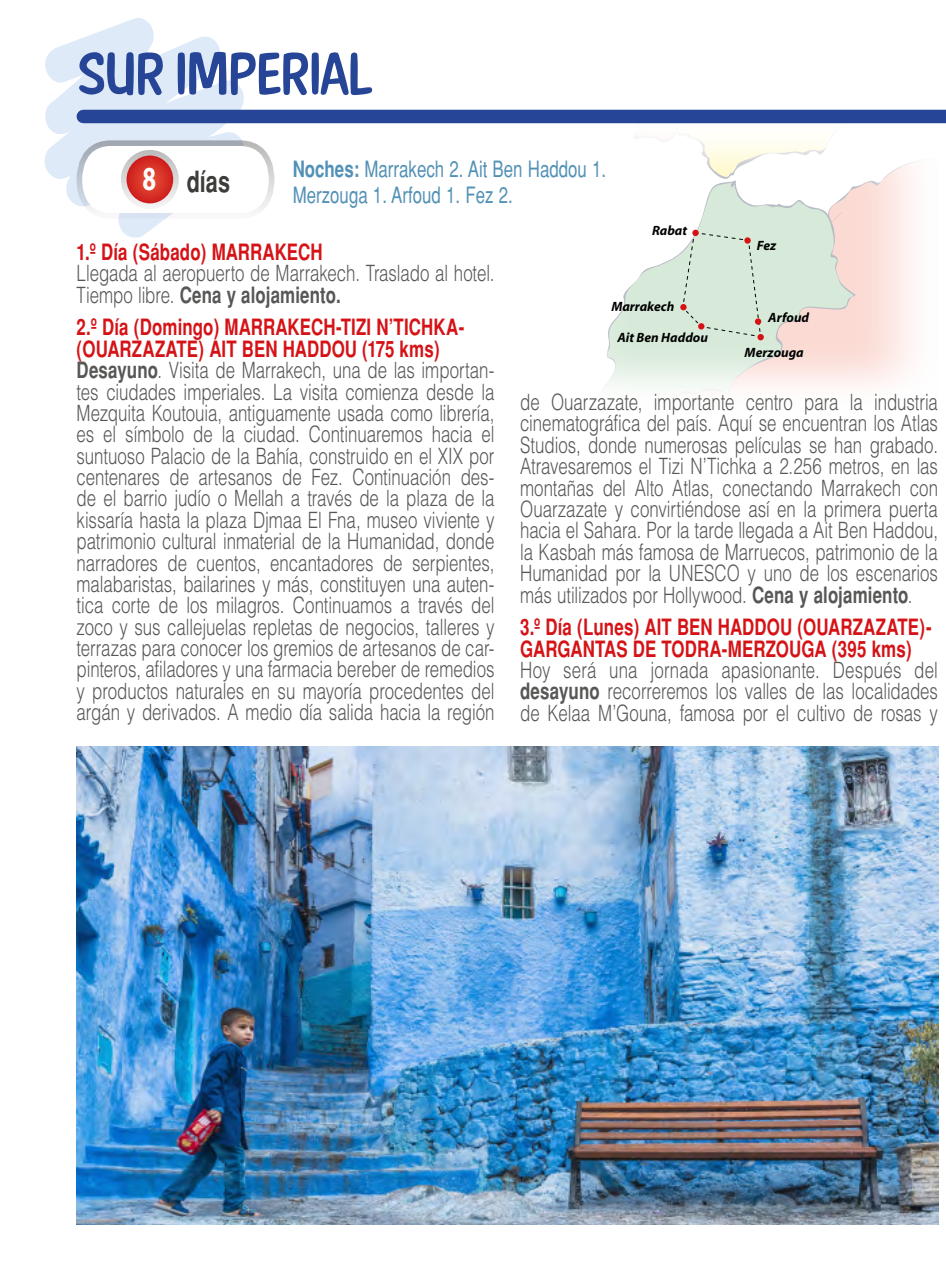
<style>
.page{position:relative;width:946px;height:1276px;background:#fff}
.page>*{position:absolute;margin:0;border:0;box-sizing:border-box;transform-origin:0 0}
.t1{font:58.5px "New Era Casual";letter-spacing:.005em;color:#264597}
.t2{font:700 29.25px "Helvetica";color:#3c3c3b;scale:.74 1}
.t3{font:300 22.5px/21.4px "Helvetica";letter-spacing:-.005em;color:#575756;scale:.75 1}
.t4{font:700 22.5px/21.4px "Helvetica";letter-spacing:.005em;color:#d51317;scale:.75 1}
.t5{font:22.5px/25.9px "Helvetica";color:#5291b6;scale:.75 1}
.t6{font:italic 700 13.5px "Myriad";color:#000}
.s1{font-family:"Myriad";font-size:33.75px;color:#fff}
.s2{font-weight:700}
.s3{font-weight:700;color:#d51317}
</style>
<div class="page">
<img style="left:521px;top:109px;width:417px;height:283px">
<svg style="left:680px;top:230px;width:83px;height:110px;background:#d4e3d3"></svg>
<div style="left:744px;top:237px;width:6px;height:7px;background:#d51317;border-radius:50%"></div>
<div style="left:83px;top:110px;width:862px;height:13px;background:#264597"></div>
<svg style="left:45px;top:18px;width:235px;height:220px"></svg>
<svg style="left:124px;top:153px;width:52px;height:53px;background:#d64037"></svg>
<div style="left:121px;top:150px;width:58px;height:59px;border:6px solid #fff;border-radius:50%"></div>
<img style="left:77px;top:746px;width:861px;height:479px">
<h1 class="t1" style="left:77px;top:39px;width:299px">SUR IMPERIAL</h1>
<h2 class="t2" style="left:142px;top:164px;width:120px"><span class="s1">8</span> días</h2>
<p class="t5" style="left:293px;top:156px;width:419px"><span class="s2">Noches:</span> Marrakech 2. Ait Ben Haddou 1.<br>Merzouga 1. Arfoud 1. Fez 2.</p>
<p class="t6" style="left:652px;top:223px;width:36px">Rabat</p>
<p class="t4" style="left:77px;top:241px;width:329px">1.º Día (Sábado) MARRAKECH</p>
<p class="t3" style="left:77px;top:262px;width:558px">Llegada al aeropuerto de Marrakech. Traslado al hotel.<br>Tiempo libre. <span class="s2">Cena y alojamiento.</span></p>
<p class="t3" style="left:77px;top:316px;width:559px"><span class="s3">2.º Día (Domingo) MARRAKECH-TIZI N’TICHKA-(OUARZAZATE) AIT BEN HADDOU (175 kms)<br></span><span class="s2">Desayuno</span>. Visita de Marrakech, una de las importan&shy;tes ciudades imperiales. La visita comienza desde la Mezquita Koutouia, antiguamente usada como librería, es el símbolo de la ciudad. Continuaremos hacia el suntuoso Palacio de la Bahía, construido en el XIX por centenares de artesanos de Fez. Continuación des&shy;de el barrio judío o Mellah a través de la plaza de la kissaría hasta la plaza Djmaa El Fna, museo viviente y patrimonio cultural inmaterial de la Humanidad, donde narradores de cuentos, encantadores de serpientes, malabaristas, bailarines y más, constituyen una auten&shy;tica corte de los milagros. Continuamos a través del zoco y sus callejuelas repletas de negocios, talleres y terrazas para conocer los gremios de artesanos de car&shy;pinteros, afiladores y una farmacia bereber de remedios y productos naturales en su mayoría procedentes del argán y derivados. A medio día salida hacia la región</p>
<p class="t6" style="left:611px;top:300px;width:64px">Marrakech</p>
<p class="t6" style="left:617px;top:330px;width:92px">Ait Ben Haddou</p>
<p class="t6" style="left:756px;top:238px;width:21px">Fez</p>
<p class="t6" style="left:768px;top:311px;width:42px">Arfoud</p>
<p class="t6" style="left:744px;top:346px;width:61px">Merzouga</p>
<p class="t3" style="left:520px;top:391px;width:559px;text-align:justify">de Ouarzazate, importante centro para la industria cinematográfica del país. Aquí se encuentran los Atlas Studios, donde numerosas películas se han grabado.<br>Atravesaremos el Tizi N’Tichka a 2.256 metros, en las montañas del Alto Atlas, conectando Marrakech con Ouarzazate y convirtiéndose así en la primera puerta hacia el Sahara. Por la tarde llegada a Ait Ben Haddou, la Kasbah más famosa de Marruecos, patrimonio de la Humanidad por la UNESCO y uno de los escenarios más utilizados por Hollywood. <span class="s2">Cena y alojamiento</span>.</p>
<p class="t4" style="left:520px;top:616px;width:550px">3.º Día (Lunes) AIT BEN HADDOU (OUARZAZATE)-<br>GARGANTAS DE TODRA-MERZOUGA (395 kms)</p>
<p class="t3" style="left:520px;top:658px;width:559px;text-align:justify">Hoy será una jornada apasionante. Después del <span class="s2">desayuno</span> recorreremos los valles de las localidades de Kelaa M’Gouna, famosa por el cultivo de rosas y</p>
</div>
